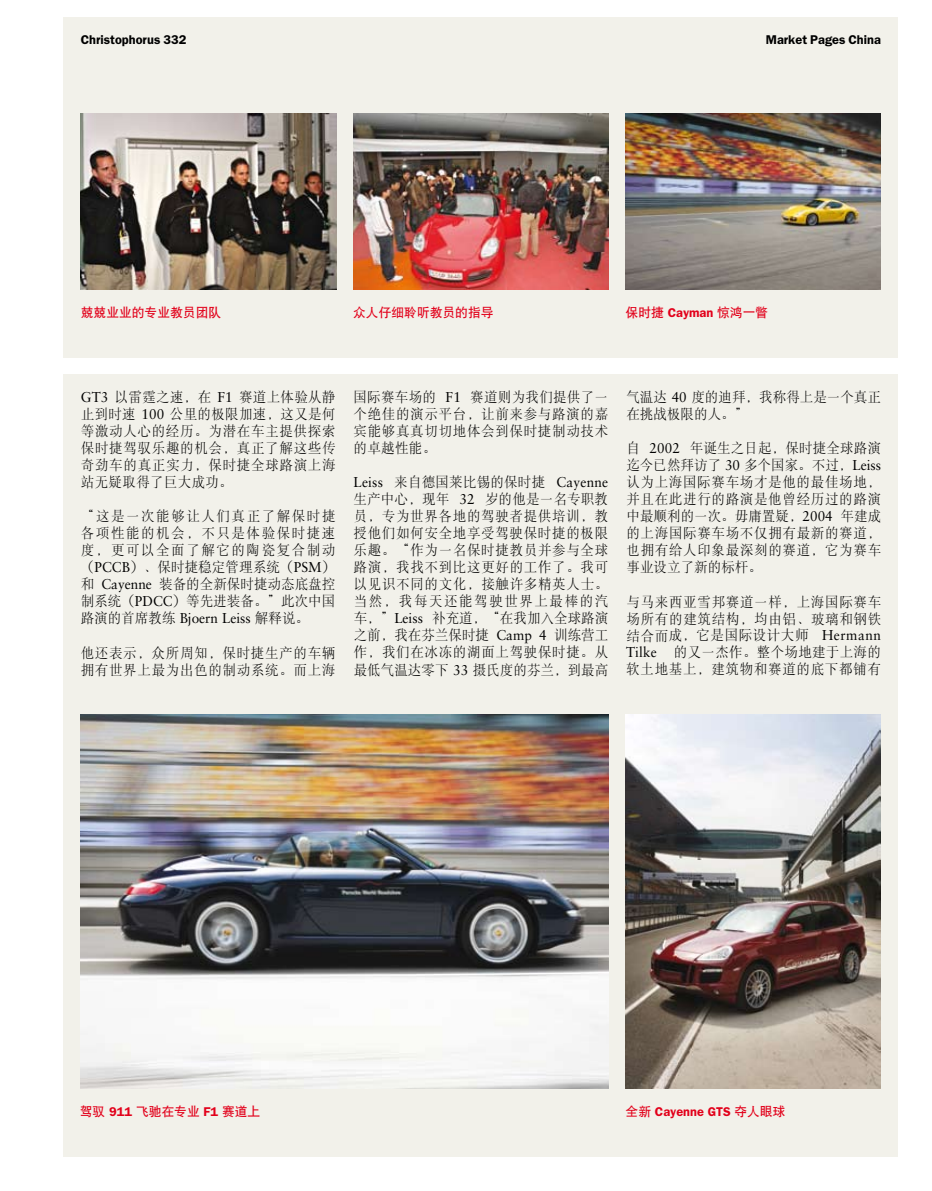
<style>
.page{position:relative;width:932px;height:1191px;background:#fff}
.page>*{position:absolute;margin:0;border:0;box-sizing:border-box;transform-origin:0 0}
.t1{font:14.25px/17px "DFP Song W3";letter-spacing:.045em;color:#000;text-align:justify;scale:.95 1}
.t2{font:14.25px/17px "DFP Song W3";color:#000;scale:.95 1}
.t3{font:12.75px "DFP Hei W7";color:#e2001a}
.t4{font:600 12.75px "Franklin Gothic";color:#000}
.t5{font:600 12.75px "Franklin Gothic";color:#e2001a}
.s1{font-family:"Franklin Gothic";font-weight:600}
.s2{font-family:"Sabon"}
.s3{font-family:"DFP Hei W7";font-weight:400}
</style>
<div class="page">
<div style="left:64px;top:374px;width:833px;height:783px;background:#f2f1ea"></div>
<div style="left:64px;top:17px;width:833px;height:340px;background:#f2f1ea"></div>
<img style="left:353px;top:113px;width:255px;height:176px">
<img style="left:81px;top:714px;width:527px;height:375px">
<img style="left:625px;top:714px;width:255px;height:375px">
<img style="left:81px;top:113px;width:255px;height:176px">
<img style="left:625px;top:113px;width:255px;height:176px">
<p class="t4" style="left:81px;top:32px;width:107px">Christophorus 332</p>
<p class="t4" style="left:765px;top:32px;width:117px">Market Pages China</p>
<p class="t3" style="left:81px;top:306px;width:142px">兢兢业业的专业教员团队</p>
<p class="t3" style="left:353px;top:306px;width:142px">众人仔细聆听教员的指导</p>
<p class="t3" style="left:625px;top:305px;width:144px">保时捷 <span class="s1">Cayman</span> 惊鸿一瞥</p>
<p class="t1" style="left:81px;top:388px;width:269px"><span class="s2">GT3</span> 以雷霆之速，在 <span class="s2">F1</span> 赛道上体验从静止到时速 <span class="s2">100</span> 公里的极限加速，这又是何等激动人心的经历。为潜在车主提供探索保时捷驾驭乐趣的机会，真正了解这些传奇劲车的真正实力，保时捷全球路演上海站无疑取得了巨大成功。</p>
<p class="t1" style="left:81px;top:507px;width:270px">“这是一次能够让人们真正了解保时捷各项性能的机会，不只是体验保时捷速度，更可以全面了解它的陶瓷复合制动（<span class="s2">PCCB</span>）、保时捷稳定管理系统（<span class="s2">PSM</span>）和 <span class="s2">Cayenne</span> 装备的全新保时捷动态底盘控制系统（<span class="s2">PDCC</span>）等先进装备。”此次中国路演的首席教练 <span class="s2">Bjoern Leiss</span> 解释说。</p>
<p class="t1" style="left:81px;top:643px;width:269px">他还表示，众所周知，保时捷生产的车辆拥有世界上最为出色的制动系统。而上海</p>
<p class="t1" style="left:353px;top:388px;width:269px">国际赛车场的 <span class="s2">F1</span> 赛道则为我们提供了一个绝佳的演示平台，让前来参与路演的嘉宾能够真真切切地体会到保时捷制动技术的卓越性能。</p>
<p class="t1" style="left:353px;top:473px;width:270px"><span class="s2">Leiss</span> 来自德国莱比锡的保时捷 <span class="s2">Cayenne</span>生产中心，现年 <span class="s2">32</span> 岁的他是一名专职教员，专为世界各地的驾驶者提供培训，教授他们如何安全地享受驾驶保时捷的极限乐趣。“作为一名保时捷教员并参与全球路演，我找不到比这更好的工作了。我可以见识不同的文化，接触许多精英人士。当然，我每天还能驾驶世界上最棒的汽车，”<span class="s2">Leiss</span> 补充道，“在我加入全球路演之前，我在芬兰保时捷 <span class="s2">Camp 4</span> 训练营工作，我们在冰冻的湖面上驾驶保时捷。从最低气温达零下 <span class="s2">33</span> 摄氏度的芬兰，到最高</p>
<p class="t2" style="left:626px;top:388px;width:269px">气温达 <span class="s2">40</span> 度的迪拜，我称得上是一个真正在挑战极限的人。”</p>
<p class="t1" style="left:626px;top:439px;width:270px">自 <span class="s2">2002</span> 年诞生之日起，保时捷全球路演迄今已然拜访了 <span class="s2">30</span> 多个国家。不过，<span class="s2">Leiss</span>认为上海国际赛车场才是他的最佳场地，并且在此进行的路演是他曾经历过的路演中最顺利的一次。毋庸置疑，<span class="s2">2004</span> 年建成的上海国际赛车场不仅拥有最新的赛道，也拥有给人印象最深刻的赛道，它为赛车事业设立了新的标杆。</p>
<p class="t1" style="left:626px;top:592px;width:270px">与马来西亚雪邦赛道一样，上海国际赛车场所有的建筑结构，均由铝、玻璃和钢铁结合而成，它是国际设计大师 <span class="s2">Hermann Tilke</span> 的又一杰作。整个场地建于上海的软土地基上，建筑物和赛道的底下都铺有</p>
<p class="t3" style="left:80px;top:1104px;width:182px">驾驭 <span class="s1">911</span> 飞驰在专业 <span class="s1">F1</span> 赛道上</p>
<p class="t5" style="left:625px;top:1104px;width:161px"><span class="s3">全新</span> Cayenne GTS <span class="s3">夺人眼球</span></p>
</div>
